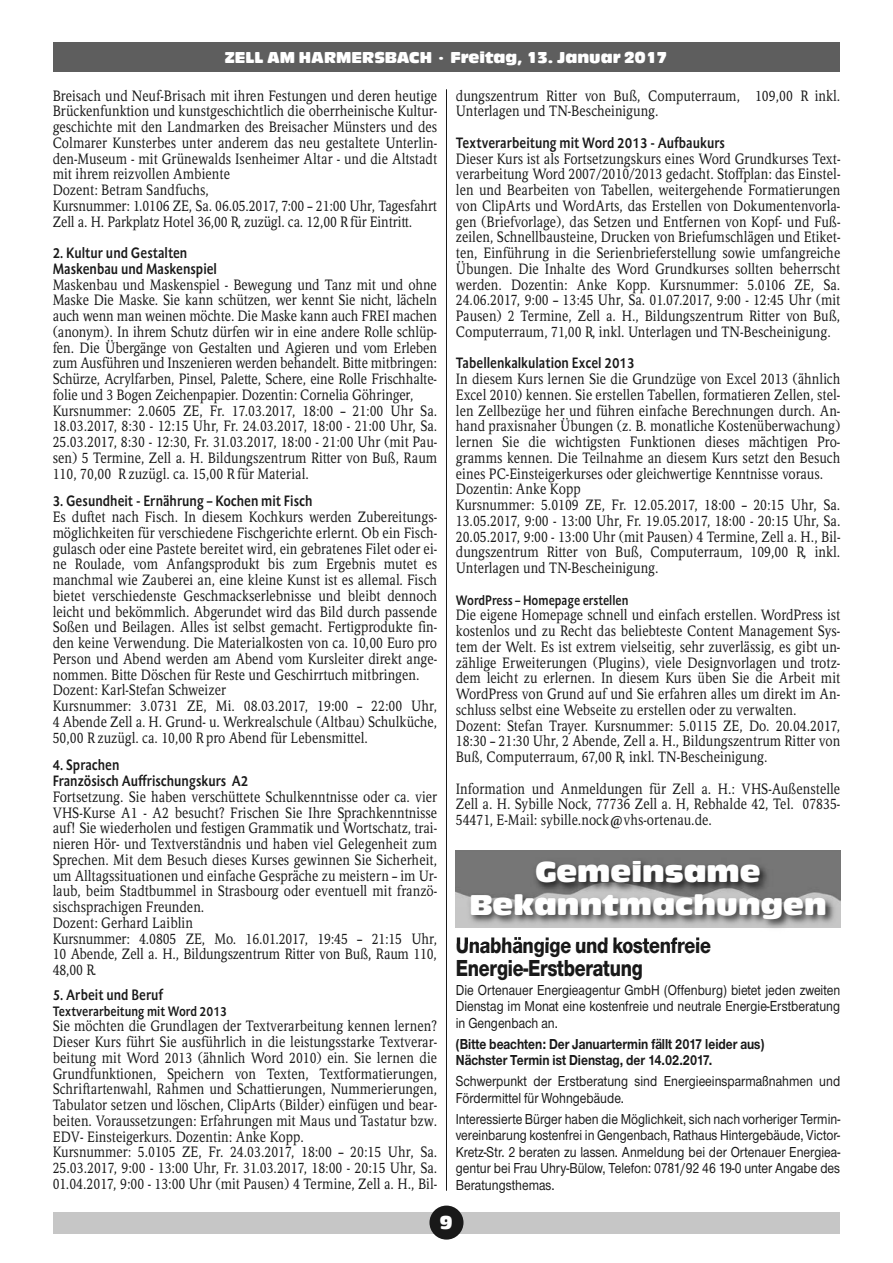
<style>
.page{position:relative;width:893px;height:1263px;background:#fff}
.page>*{position:absolute;margin:0;border:0;box-sizing:border-box;transform-origin:0 0}
.t1{font:30px/33px "Antique Olive T Compact Ro 1";color:#fff;text-align:center;scale:1.05 1}
.t2{font:800 24px/22.5px "Nimbus Sans Novus T";letter-spacing:-.01em;color:#191919;scale:.8 1}
.t3{font:19.5px "Antique Olive T Compact Ro 1";color:#fff}
.t4{font:16.5px "Antique Olive T Compact Ro 1";color:#fff}
.t5{font:15px/15.8px "Schwabo Serif";color:#191919;scale:.85 1}
.t6{font:500 15px/16.5px "Nimbus Sans Novus T";color:#191919;text-align:justify;scale:.85 1}
.t7{font:700 15px/15.8px "Schwabo Sans";color:#191919;scale:.85 1}
.t8{font:700 15px/16.5px "Nimbus Sans Novus T";color:#191919;scale:.85 1}
.t9{font:700 13.65px "Schwabo Sans";color:#191919;scale:.85 1}
</style>
<div class="page">
<hr style="left:446px;top:89px;width:1px;height:1102px;background:#191919">
<div style="left:53px;top:1212px;width:786px;height:21px;background:#c6c6c6"></div>
<div style="left:429px;top:1205px;width:34px;height:34px;background:#191919;border-radius:50%"></div>
<div style="left:53px;top:43px;width:786px;height:29px;background:#5e5e5e"></div>
<img style="left:455px;top:852px;width:386px;height:92px">
<img style="left:457px;top:937px;width:128px;height:7px">
<img style="left:456px;top:852px;width:384px;height:55px">
<p class="t4" style="left:225px;top:48px;width:444px">ZELL AM HARMERSBACH · Freitag, 13. Januar 2017</p>
<p class="t5" style="left:53px;top:88px;width:454px">Breisach und Neuf-Brisach mit ihren Festungen und deren heutige Brückenfunktion und kunstgeschichtlich die oberrheinische Kultur&shy;geschichte mit den Landmarken des Breisacher Münsters und des Colmarer Kunsterbes unter anderem das neu gestaltete Unterlin&shy;den-Museum - mit Grünewalds Isenheimer Altar - und die Altstadt mit ihrem reizvollen Ambiente<br>Dozent: Betram Sandfuchs,<br>Kursnummer: 1.0106 ZE, Sa. 06.05.2017, 7:00 – 21:00 Uhr, Tagesfahrt Zell a. H. Parkplatz Hotel 36,00 R, zuzügl. ca. 12,00 R für Eintritt.</p>
<p class="t7" style="left:53px;top:245px;width:195px">2. Kultur und Gestalten<br>Maskenbau und Maskenspiel</p>
<p class="t5" style="left:53px;top:277px;width:454px">Maskenbau und Maskenspiel - Bewegung und Tanz mit und ohne Maske Die Maske. Sie kann schützen, wer kennt Sie nicht, lächeln auch wenn man weinen möchte. Die Maske kann auch FREI machen (anonym). In ihrem Schutz dürfen wir in eine andere Rolle schlüp&shy;fen. Die Übergänge von Gestalten und Agieren und vom Erleben zum Ausführen und Inszenieren werden behandelt. Bitte mitbringen:<br>Schürze, Acrylfarben, Pinsel, Palette, Schere, eine Rolle Frischhalte&shy;folie und 3 Bogen Zeichenpapier. Dozentin: Cornelia Göhringer, Kursnummer: 2.0605 ZE, Fr. 17.03.2017, 18:00 – 21:00 Uhr Sa.<br>18.03.2017, 8:30 - 12:15 Uhr, Fr. 24.03.2017, 18:00 - 21:00 Uhr, Sa.<br>25.03.2017, 8:30 - 12:30, Fr. 31.03.2017, 18:00 - 21:00 Uhr (mit Pau&shy;sen) 5 Termine, Zell a. H. Bildungszentrum Ritter von Buß, Raum 110, 70,00 R zuzügl. ca. 15,00 R für Material.</p>
<p class="t7" style="left:53px;top:494px;width:307px">3. Gesundheit - Ernährung – Kochen mit Fisch</p>
<p class="t5" style="left:53px;top:509px;width:454px">Es duftet nach Fisch. In diesem Kochkurs werden Zubereitungs&shy;möglichkeiten für verschiedene Fischgerichte erlernt. Ob ein Fisch&shy;gulasch oder eine Pastete bereitet wird, ein gebratenes Filet oder ei&shy;ne Roulade, vom Anfangsprodukt bis zum Ergebnis mutet es manchmal wie Zauberei an, eine kleine Kunst ist es allemal. Fisch bietet verschiedenste Geschmackserlebnisse und bleibt dennoch leicht und bekömmlich. Abgerundet wird das Bild durch passende Soßen und Beilagen. Alles ist selbst gemacht. Fertigprodukte fin&shy;den keine Verwendung. Die Materialkosten von ca. 10,00 Euro pro Person und Abend werden am Abend vom Kursleiter direkt ange&shy;nommen. Bitte Döschen für Reste und Geschirrtuch mitbringen.<br>Dozent: Karl-Stefan Schweizer<br>Kursnummer: 3.0731 ZE, Mi. 08.03.2017, 19:00 – 22:00 Uhr, 4 Abende Zell a. H. Grund- u. Werkrealschule (Altbau) Schulküche, 50,00 R zuzügl. ca. 10,00 R pro Abend für Lebensmittel.</p>
<p class="t7" style="left:53px;top:758px;width:232px">4. Sprachen<br>Französisch Auffrischungskurs A2</p>
<p class="t5" style="left:53px;top:789px;width:454px">Fortsetzung. Sie haben verschüttete Schulkenntnisse oder ca. vier VHS-Kurse A1 - A2 besucht? Frischen Sie Ihre Sprachkenntnisse auf! Sie wiederholen und festigen Grammatik und Wortschatz, trai&shy;nieren Hör- und Textverständnis und haben viel Gelegenheit zum Sprechen. Mit dem Besuch dieses Kurses gewinnen Sie Sicherheit, um Alltagssituationen und einfache Gespräche zu meistern – im Ur&shy;laub, beim Stadtbummel in Strasbourg oder eventuell mit franzö&shy;sischsprachigen Freunden.<br>Dozent: Gerhard Laiblin<br>Kursnummer: 4.0805 ZE, Mo. 16.01.2017, 19:45 – 21:15 Uhr, 10 Abende, Zell a. H., Bildungszentrum Ritter von Buß, Raum 110, 48,00 R.</p>
<p class="t7" style="left:53px;top:987px;width:132px">5. Arbeit und Beruf</p>
<p class="t9" style="left:53px;top:1003px;width:207px">Textverarbeitung mit Word 2013</p>
<p class="t5" style="left:53px;top:1018px;width:454px">Sie möchten die Grundlagen der Textverarbeitung kennen lernen?<br>Dieser Kurs führt Sie ausführlich in die leistungsstarke Textverar&shy;beitung mit Word 2013 (ähnlich Word 2010) ein. Sie lernen die Grundfunktionen, Speichern von Texten, Textformatierungen, Schriftartenwahl, Rahmen und Schattierungen, Nummerierungen, Tabulator setzen und löschen, ClipArts (Bilder) einfügen und bear&shy;beiten. Voraussetzungen: Erfahrungen mit Maus und Tastatur bzw.<br>EDV- Einsteigerkurs. Dozentin: Anke Kopp.<br>Kursnummer: 5.0105 ZE, Fr. 24.03.2017, 18:00 – 20:15 Uhr, Sa.<br>25.03.2017, 9:00 - 13:00 Uhr, Fr. 31.03.2017, 18:00 - 20:15 Uhr, Sa.<br>01.04.2017, 9:00 - 13:00 Uhr (mit Pausen) 4 Termine, Zell a. H., Bil-</p>
<p class="t5" style="left:456px;top:88px;width:454px">dungszentrum Ritter von Buß, Computerraum, 109,00 R inkl.<br>Unterlagen und TN-Bescheinigung.</p>
<p class="t7" style="left:456px;top:135px;width:318px">Textverarbeitung mit Word 2013 - Aufbaukurs</p>
<p class="t5" style="left:456px;top:151px;width:454px;text-align:justify">Dieser Kurs ist als Fortsetzungskurs eines Word Grundkurses Text&shy;verarbeitung Word 2007/2010/2013 gedacht. Stoffplan: das Einstel&shy;len und Bearbeiten von Tabellen, weitergehende Formatierungen von ClipArts und WordArts, das Erstellen von Dokumentenvorla&shy;gen (Briefvorlage), das Setzen und Entfernen von Kopf- und Fuß&shy;zeilen, Schnellbausteine, Drucken von Briefumschlägen und Etiket&shy;ten, Einführung in die Serienbrieferstellung sowie umfangreiche Übungen. Die Inhalte des Word Grundkurses sollten beherrscht werden. Dozentin: Anke Kopp. Kursnummer: 5.0106 ZE, Sa.<br>24.06.2017, 9:00 – 13:45 Uhr, Sa. 01.07.2017, 9:00 - 12:45 Uhr (mit Pausen) 2 Termine, Zell a. H., Bildungszentrum Ritter von Buß, Computerraum, 71,00 R, inkl. Unterlagen und TN-Bescheinigung.</p>
<p class="t7" style="left:456px;top:356px;width:212px">Tabellenkalkulation Excel 2013</p>
<p class="t5" style="left:456px;top:371px;width:454px">In diesem Kurs lernen Sie die Grundzüge von Excel 2013 (ähnlich Excel 2010) kennen. Sie erstellen Tabellen, formatieren Zellen, stel&shy;len Zellbezüge her und führen einfache Berechnungen durch. An&shy;hand praxisnaher Übungen (z. B. monatliche Kostenüberwachung) lernen Sie die wichtigsten Funktionen dieses mächtigen Pro&shy;gramms kennen. Die Teilnahme an diesem Kurs setzt den Besuch eines PC-Einsteigerkurses oder gleichwertige Kenntnisse voraus.<br>Dozentin: Anke Kopp<br>Kursnummer: 5.0109 ZE, Fr. 12.05.2017, 18:00 – 20:15 Uhr, Sa.<br>13.05.2017, 9:00 - 13:00 Uhr, Fr. 19.05.2017, 18:00 - 20:15 Uhr, Sa.<br>20.05.2017, 9:00 - 13:00 Uhr (mit Pausen) 4 Termine, Zell a. H., Bil&shy;dungszentrum Ritter von Buß, Computerraum, 109,00 R, inkl.<br>Unterlagen und TN-Bescheinigung.</p>
<p class="t9" style="left:456px;top:592px;width:205px">WordPress – Homepage erstellen</p>
<p class="t5" style="left:456px;top:607px;width:454px">Die eigene Homepage schnell und einfach erstellen. WordPress ist kostenlos und zu Recht das beliebteste Content Management Sys&shy;tem der Welt. Es ist extrem vielseitig, sehr zuverlässig, es gibt un&shy;zählige Erweiterungen (Plugins), viele Designvorlagen und trotz&shy;dem leicht zu erlernen. In diesem Kurs üben Sie die Arbeit mit WordPress von Grund auf und Sie erfahren alles um direkt im An&shy;schluss selbst eine Webseite zu erstellen oder zu verwalten.<br>Dozent: Stefan Trayer. Kursnummer: 5.0115 ZE, Do. 20.04.2017, 18:30 – 21:30 Uhr, 2 Abende, Zell a. H., Bildungszentrum Ritter von Buß, Computerraum, 67,00 R, inkl. TN-Bescheinigung.</p>
<p class="t5" style="left:456px;top:781px;width:454px;text-align:justify">Information und Anmeldungen für Zell a. H.: VHS-Außenstelle Zell a. H. Sybille Nock, 77736 Zell a. H, Rebhalde 42, Tel. 07835- 54471, E-Mail: sybille.nock@vhs-ortenau.de.</p>
<h1 class="t1" style="left:469px;top:854px;width:342px">Gemeinsame<br>Bekanntmachungen</h1>
<h2 class="t2" style="left:456px;top:934px;width:320px">Unabhängige und kostenfreie<br>Energie-Erstberatung</h2>
<p class="t6" style="left:456px;top:981px;width:454px">Die Ortenauer Energieagentur GmbH (Offenburg) bietet jeden zweiten Dienstag im Monat eine kostenfreie und neutrale Energie-Erstberatung in Gengenbach an.</p>
<p class="t8" style="left:456px;top:1035px;width:365px">(Bitte beachten: Der Januartermin fällt 2017 leider aus)<br>Nächster Termin ist Dienstag, der 14.02.2017.</p>
<p class="t6" style="left:456px;top:1072px;width:454px">Schwerpunkt der Erstberatung sind Energieeinsparmaßnahmen und<br>Fördermittel für Wohngebäude.</p>
<p class="t6" style="left:456px;top:1110px;width:454px">Interessierte Bürger haben die Möglichkeit, sich nach vorheriger Termin&shy;vereinbarung kostenfrei in Gengenbach, Rathaus Hintergebäude, Victor-Kretz-Str. 2 beraten zu lassen. Anmeldung bei der Ortenauer Energiea&shy;gentur bei Frau Uhry-Bülow, Telefon: 0781/92 46 19-0 unter Angabe des Beratungsthemas.</p>
<h3 class="t3" style="left:440px;top:1211px;width:14px">9</h3>
</div>
